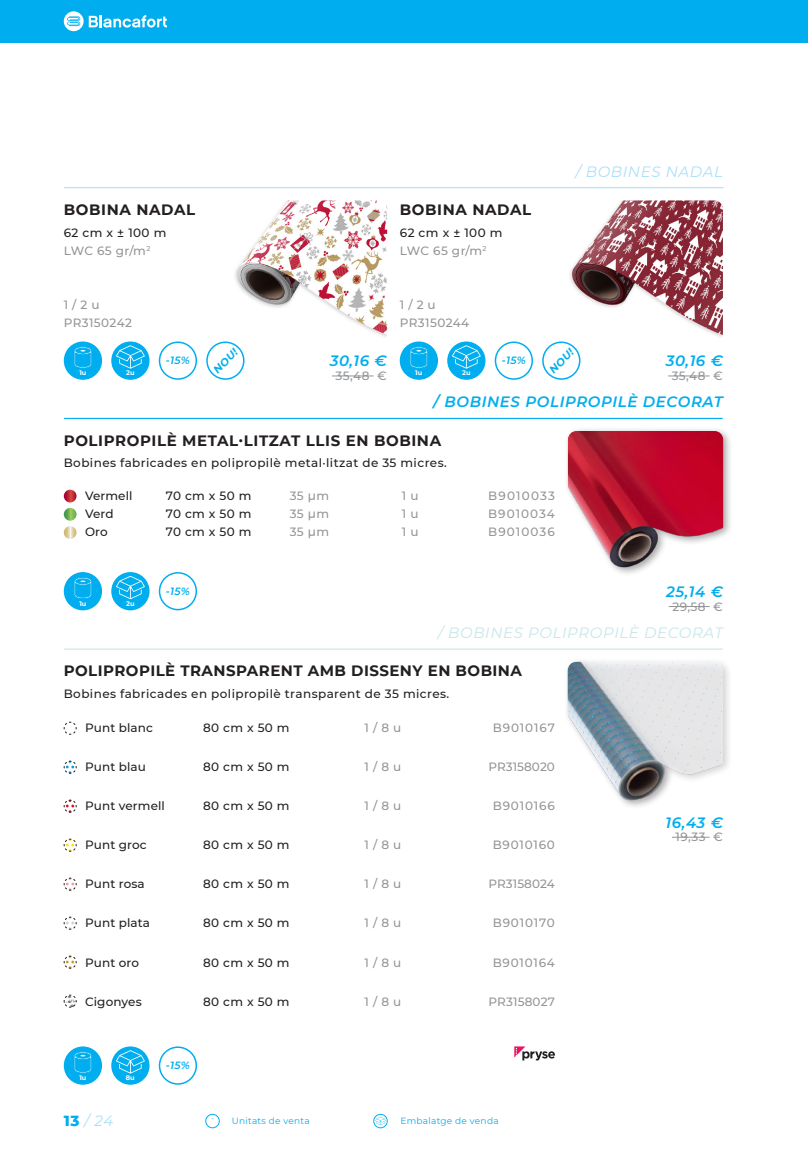
<style>
.page{position:relative;width:808px;height:1170px;background:#fff}
.page>*{position:absolute;margin:0;border:0;box-sizing:border-box;transform-origin:0 0}
.t1{font:700 15px "Montserrat";letter-spacing:.035em;color:#231f20}
.t2{font:italic 600 15px "Montserrat";letter-spacing:.04em;color:#00aeef}
.t3{font:italic 15px "Montserrat";letter-spacing:.04em;color:#c6e7e8}
.t4{font:italic 15px "Montserrat";letter-spacing:.04em;color:#aae0f9}
.t5{font:500 12px "Montserrat";letter-spacing:.03em;color:#231f20}
.t6{font:500 12px "Montserrat";letter-spacing:.035em;color:#939598}
.t7{font:500 12px "Montserrat";letter-spacing:.01em;color:#231f20}
.t8{font:500 12px "Montserrat";letter-spacing:.005em;color:#939598}
.t9{font:500 12px "Montserrat";letter-spacing:.07em;color:#939598}
.t10{font:500 12px "Montserrat";letter-spacing:.065em;color:#939598}
.t11{font:500 12px "Montserrat";letter-spacing:.015em;color:#939598}
.t12{font:500 12px "Montserrat";letter-spacing:.1em;color:#939598}
.t13{font:500 12px "Montserrat";letter-spacing:.085em;color:#939598}
.t14{font:500 12px "Montserrat";letter-spacing:.09em;color:#939598}
.t15{font:500 12px "Montserrat";letter-spacing:.075em;color:#939598}
.t16{font:italic 600 10.5px "Montserrat";letter-spacing:.03em;color:#00aeef}
.t17{font:italic 700 10.5px "Montserrat";color:#00aeef}
.t18{font:9px "Montserrat";letter-spacing:.03em;color:#00aeef}
.t19{font:700 6.6px "Montserrat";color:#fff}
.s1{font-weight:800;font-style:normal;color:#00aeef}
</style>
<div class="page">
<div style="left:0;top:0;width:808px;height:43px;background:#00aeef"></div>
<hr style="left:64px;top:187px;width:659px;height:1px;background:#aae0f9">
<hr style="left:64px;top:418px;width:658px;height:1px;background:#00aeef">
<svg style="left:64px;top:489px;width:13px;height:13px"></svg>
<hr style="left:64px;top:648px;width:658px;height:1px;background:#c6e7e8">
<svg style="left:63px;top:838px;width:14px;height:13px"></svg>
<svg style="left:63px;top:994px;width:14px;height:13px"></svg>
<svg style="left:63px;top:799px;width:14px;height:13px"></svg>
<svg style="left:63px;top:955px;width:14px;height:13px"></svg>
<svg style="left:63px;top:760px;width:14px;height:13px"></svg>
<svg style="left:63px;top:721px;width:14px;height:14px"></svg>
<svg style="left:63px;top:916px;width:14px;height:13px"></svg>
<svg style="left:63px;top:877px;width:14px;height:13px"></svg>
<svg style="left:64px;top:508px;width:13px;height:12px"></svg>
<svg style="left:64px;top:526px;width:13px;height:13px"></svg>
<img style="left:570px;top:200px;width:153px;height:137px">
<img style="left:235px;top:200px;width:152px;height:137px">
<div style="left:564px;top:426px;width:169px;height:151px;background:#231f20;opacity:.4"></div>
<img style="left:568px;top:431px;width:155px;height:141px">
<div style="left:564px;top:657px;width:169px;height:152px;background:#231f20;opacity:.4"></div>
<img style="left:568px;top:661px;width:155px;height:141px">
<hr style="left:332px;top:375px;width:41px;height:1px;background:#939598">
<hr style="left:668px;top:375px;width:42px;height:1px;background:#939598">
<div style="left:373px;top:1113px;width:15px;height:15px;border:1px solid #00aeef;border-radius:50%"></div>
<svg style="left:375px;top:1116px;width:11px;height:9px"></svg>
<div style="left:205px;top:1113px;width:15px;height:15px;border:1px solid #00aeef;border-radius:50%"></div>
<div style="left:542px;top:341px;width:38px;height:39px;border:2px solid #00aeef;border-radius:50%"></div>
<div style="left:206px;top:341px;width:38px;height:39px;border:2px solid #00aeef;border-radius:50%"></div>
<hr style="left:669px;top:606px;width:41px;height:1px;background:#939598">
<hr style="left:672px;top:836px;width:38px;height:1px;background:#939598">
<svg style="left:64px;top:11px;width:103px;height:20px"></svg>
<div style="left:159px;top:341px;width:38px;height:39px;border:2px solid #00aeef;border-radius:50%"></div>
<div style="left:495px;top:341px;width:38px;height:39px;border:2px solid #00aeef;border-radius:50%"></div>
<div style="left:64px;top:341px;width:38px;height:39px;background:#00aeef;border-radius:50%"></div>
<svg style="left:74px;top:347px;width:18px;height:21px"></svg>
<div style="left:400px;top:341px;width:38px;height:39px;background:#00aeef;border-radius:50%"></div>
<svg style="left:410px;top:347px;width:18px;height:21px"></svg>
<div style="left:111px;top:341px;width:39px;height:39px;background:#00aeef;border-radius:50%"></div>
<svg style="left:116px;top:345px;width:29px;height:23px"></svg>
<div style="left:447px;top:341px;width:38px;height:39px;background:#00aeef;border-radius:50%"></div>
<svg style="left:452px;top:345px;width:29px;height:23px"></svg>
<div style="left:159px;top:572px;width:38px;height:38px;border:2px solid #00aeef;border-radius:50%"></div>
<div style="left:159px;top:1046px;width:38px;height:38px;border:2px solid #00aeef;border-radius:50%"></div>
<div style="left:64px;top:572px;width:38px;height:38px;background:#00aeef;border-radius:50%"></div>
<svg style="left:74px;top:577px;width:18px;height:22px"></svg>
<div style="left:64px;top:1046px;width:38px;height:38px;background:#00aeef;border-radius:50%"></div>
<svg style="left:74px;top:1051px;width:18px;height:22px"></svg>
<div style="left:111px;top:572px;width:39px;height:38px;background:#00aeef;border-radius:50%"></div>
<svg style="left:116px;top:575px;width:29px;height:24px"></svg>
<div style="left:111px;top:1046px;width:39px;height:38px;background:#00aeef;border-radius:50%"></div>
<svg style="left:116px;top:1050px;width:29px;height:23px"></svg>
<svg style="left:514px;top:1046px;width:41px;height:14px"></svg>
<p class="t1" style="left:64px;top:199px;width:133px">BOBINA NADAL</p>
<p class="t5" style="left:64px;top:224px;width:104px">62 cm x ± 100 m</p>
<p class="t6" style="left:64px;top:242px;width:88px">LWC 65 gr/m<sup>2</sup></p>
<p class="t6" style="left:64px;top:296px;width:37px">1 / 2 u</p>
<p class="t6" style="left:64px;top:314px;width:70px">PR3150242</p>
<p class="t1" style="left:400px;top:199px;width:133px">BOBINA NADAL</p>
<p class="t5" style="left:400px;top:224px;width:104px">62 cm x ± 100 m</p>
<p class="t6" style="left:400px;top:242px;width:88px">LWC 65 gr/m<sup>2</sup></p>
<p class="t6" style="left:400px;top:296px;width:37px">1 / 2 u</p>
<p class="t6" style="left:400px;top:314px;width:71px">PR3150244</p>
<p class="t4" style="left:576px;top:161px;width:149px">/ BOBINES NADAL</p>
<p class="t17" style="left:210px;top:366px;width:31px;rotate:-45deg">NOU!</p>
<p class="t17" style="left:546px;top:366px;width:31px;rotate:-45deg">NOU!</p>
<p class="t2" style="left:330px;top:350px;width:59px">30,16 €</p>
<p class="t6" style="left:336px;top:367px;width:53px">35,48 €</p>
<p class="t16" style="left:166px;top:353px;width:25px">-15%</p>
<p class="t16" style="left:502px;top:353px;width:25px">-15%</p>
<p class="t19" style="left:79px;top:368px;width:9px">1u</p>
<p class="t19" style="left:126px;top:368px;width:10px">2u</p>
<p class="t19" style="left:415px;top:368px;width:9px">1u</p>
<p class="t19" style="left:462px;top:368px;width:10px">2u</p>
<p class="t2" style="left:666px;top:350px;width:59px">30,16 €</p>
<p class="t6" style="left:672px;top:367px;width:53px">35,48 €</p>
<p class="t2" style="left:434px;top:391px;width:291px">/ BOBINES POLIPROPILÈ DECORAT</p>
<p class="t1" style="left:64px;top:429px;width:379px">POLIPROPILÈ METAL·LITZAT LLIS EN BOBINA</p>
<p class="t5" style="left:64px;top:455px;width:384px">Bobines fabricades en polipropilè metal·litzat de 35 micres.</p>
<p class="t7" style="left:85px;top:487px;width:49px">Vermell</p>
<p class="t5" style="left:85px;top:505px;width:30px">Verd</p>
<p class="t5" style="left:85px;top:523px;width:24px">Oro</p>
<p class="t19" style="left:79px;top:598px;width:9px">1u</p>
<p class="t19" style="left:126px;top:598px;width:10px">2u</p>
<p class="t5" style="left:166px;top:487px;width:87px">70 cm x 50 m</p>
<p class="t5" style="left:166px;top:505px;width:87px">70 cm x 50 m</p>
<p class="t5" style="left:166px;top:523px;width:87px">70 cm x 50 m</p>
<p class="t16" style="left:166px;top:583px;width:25px">-15%</p>
<p class="t6" style="left:290px;top:487px;width:41px">35 µm</p>
<p class="t6" style="left:290px;top:505px;width:41px">35 µm</p>
<p class="t6" style="left:290px;top:523px;width:41px">35 µm</p>
<p class="t6" style="left:402px;top:487px;width:18px">1 u</p>
<p class="t6" style="left:402px;top:505px;width:18px">1 u</p>
<p class="t6" style="left:402px;top:523px;width:18px">1 u</p>
<p class="t12" style="left:488px;top:487px;width:68px">B9010033</p>
<p class="t13" style="left:488px;top:505px;width:68px">B9010034</p>
<p class="t14" style="left:488px;top:523px;width:68px">B9010036</p>
<p class="t2" style="left:666px;top:581px;width:58px">25,14 €</p>
<p class="t6" style="left:672px;top:598px;width:52px">29,58 €</p>
<p class="t3" style="left:438px;top:622px;width:286px">/ BOBINES POLIPROPILÈ DECORAT</p>
<p class="t1" style="left:64px;top:660px;width:460px">POLIPROPILÈ TRANSPARENT AMB DISSENY EN BOBINA</p>
<p class="t5" style="left:64px;top:685px;width:387px">Bobines fabricades en polipropilè transparent de 35 micres.</p>
<p class="t7" style="left:85px;top:719px;width:70px">Punt blanc</p>
<p class="t7" style="left:85px;top:758px;width:62px">Punt blau</p>
<p class="t7" style="left:85px;top:797px;width:81px">Punt vermell</p>
<p class="t7" style="left:85px;top:836px;width:63px">Punt groc</p>
<p class="t7" style="left:85px;top:875px;width:61px">Punt rosa</p>
<p class="t7" style="left:85px;top:914px;width:67px">Punt plata</p>
<p class="t5" style="left:85px;top:953px;width:56px">Punt oro</p>
<p class="t7" style="left:85px;top:992px;width:58px">Cigonyes</p>
<p class="t5" style="left:203px;top:719px;width:88px">80 cm x 50 m</p>
<p class="t5" style="left:203px;top:758px;width:88px">80 cm x 50 m</p>
<p class="t5" style="left:203px;top:797px;width:88px">80 cm x 50 m</p>
<p class="t5" style="left:203px;top:836px;width:88px">80 cm x 50 m</p>
<p class="t5" style="left:203px;top:875px;width:88px">80 cm x 50 m</p>
<p class="t5" style="left:203px;top:914px;width:88px">80 cm x 50 m</p>
<p class="t5" style="left:203px;top:953px;width:88px">80 cm x 50 m</p>
<p class="t5" style="left:203px;top:992px;width:88px">80 cm x 50 m</p>
<p class="t6" style="left:365px;top:719px;width:38px">1 / 8 u</p>
<p class="t6" style="left:365px;top:758px;width:38px">1 / 8 u</p>
<p class="t6" style="left:365px;top:797px;width:38px">1 / 8 u</p>
<p class="t6" style="left:365px;top:836px;width:38px">1 / 8 u</p>
<p class="t6" style="left:365px;top:875px;width:38px">1 / 8 u</p>
<p class="t6" style="left:365px;top:914px;width:38px">1 / 8 u</p>
<p class="t6" style="left:365px;top:953px;width:38px">1 / 8 u</p>
<p class="t6" style="left:365px;top:992px;width:38px">1 / 8 u</p>
<p class="t15" style="left:493px;top:719px;width:64px">B9010167</p>
<p class="t8" style="left:488px;top:758px;width:68px">PR3158020</p>
<p class="t9" style="left:493px;top:797px;width:64px">B9010166</p>
<p class="t10" style="left:493px;top:836px;width:64px">B9010160</p>
<p class="t8" style="left:488px;top:875px;width:68px">PR3158024</p>
<p class="t9" style="left:493px;top:914px;width:64px">B9010170</p>
<p class="t10" style="left:493px;top:953px;width:64px">B9010164</p>
<p class="t11" style="left:488px;top:992px;width:68px">PR3158027</p>
<p class="t19" style="left:79px;top:1073px;width:9px">1u</p>
<p class="t19" style="left:126px;top:1073px;width:10px">8u</p>
<p class="t4" style="left:64px;top:1110px;width:51px"><span class="s1">13</span> / 24</p>
<p class="t16" style="left:166px;top:1058px;width:25px">-15%</p>
<p class="t18" style="left:232px;top:1114px;width:80px">Unitats de venta</p>
<p class="t18" style="left:400px;top:1114px;width:100px">Embalatge de venda</p>
<p class="t2" style="left:665px;top:811px;width:59px">16,43 €</p>
<p class="t6" style="left:676px;top:828px;width:49px">19,33 €</p>
</div>
